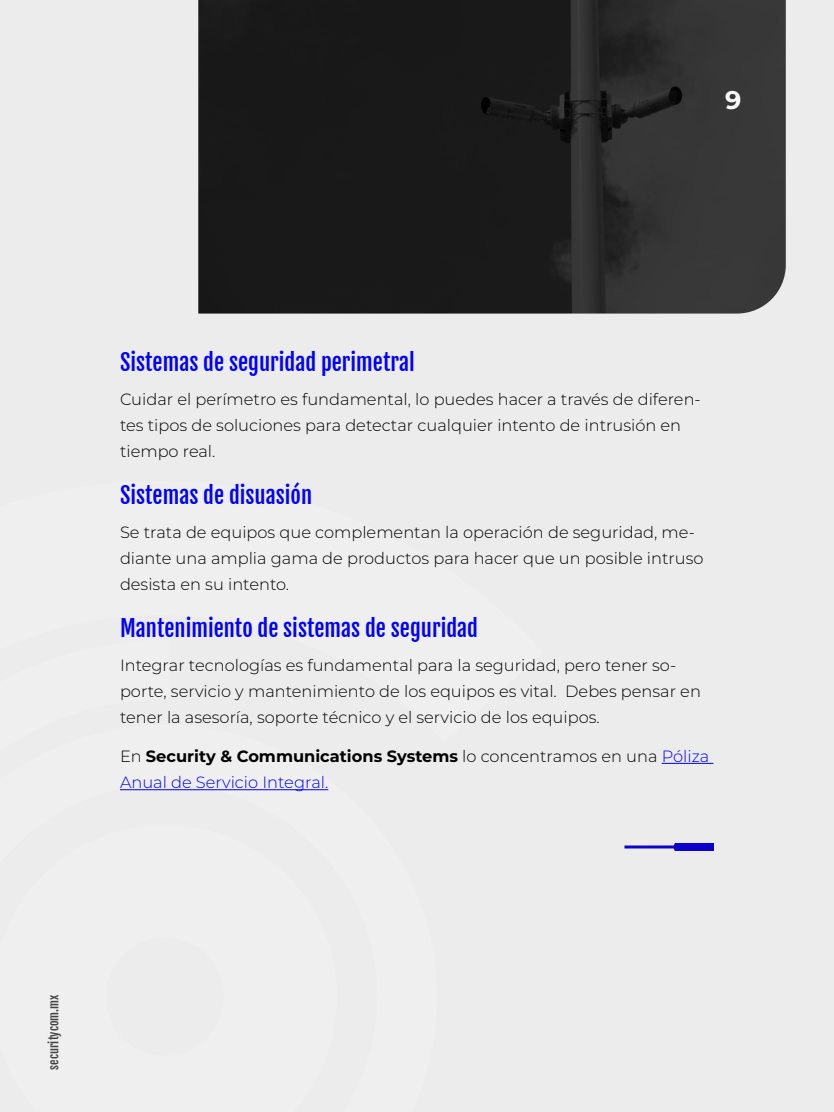
<style>
.page{position:relative;width:834px;height:1112px;background:#ececec}
.page>*{position:absolute;margin:0;border:0;box-sizing:border-box;transform-origin:0 0}
.t1{font:700 25.5px "Montserrat";color:#fff}
.t2{font:22.5px "Fjalla One";color:#00f}
.t3{font:300 16.3px/26.4px "Montserrat";color:#000}
.t4{font:700 16.3px/26.4px "Montserrat";color:#000}
.t5{font:12px "Fjalla One";color:#434343}
.s1{font-weight:300}
.s2{font-weight:300;color:#00f}
</style>
<div class="page">
<hr style="left:662px;top:763px;width:51px;height:1px;background:#00f">
<hr style="left:120px;top:789px;width:208px;height:1px;background:#00f">
<img style="left:198px;top:0;width:588px;height:314px">
<svg style="left:625px;top:843px;width:89px;height:8px"></svg>
<h1 class="t1" style="left:725px;top:81px;width:18px">9</h1>
<h2 class="t2" style="left:120px;top:348px;width:296px">Sistemas de seguridad perimetral</h2>
<p class="t3" style="left:120px;top:385px;width:582px">Cuidar el perímetro es fundamental, lo puedes hacer a través de diferen&shy;tes tipos de soluciones para detectar cualquier intento de intrusión en tiempo real.</p>
<h2 class="t2" style="left:120px;top:481px;width:194px">Sistemas de disuasión</h2>
<p class="t3" style="left:120px;top:518px;width:585px">Se trata de equipos que complementan la operación de seguridad, me&shy;diante una amplia gama de productos para hacer que un posible intruso desista en su intento.</p>
<h2 class="t2" style="left:120px;top:614px;width:360px">Mantenimiento de sistemas de seguridad</h2>
<p class="t3" style="left:120px;top:651px;width:582px">Integrar tecnologías es fundamental para la seguridad, pero tener so&shy;porte, servicio y mantenimiento de los equipos es vital. Debes pensar en tener la asesoría, soporte técnico y el servicio de los equipos.</p>
<p class="t4" style="left:120px;top:742px;width:591px"><span class="s1">En</span> Security &amp; Communications Systems <span class="s1">lo concentramos en una</span> <span class="s2">Póliza<br>Anual de Servicio Integral.</span></p>
<p class="t5" style="left:46px;top:1070px;width:76px;rotate:-90deg">securitycom.mx</p>
</div>
